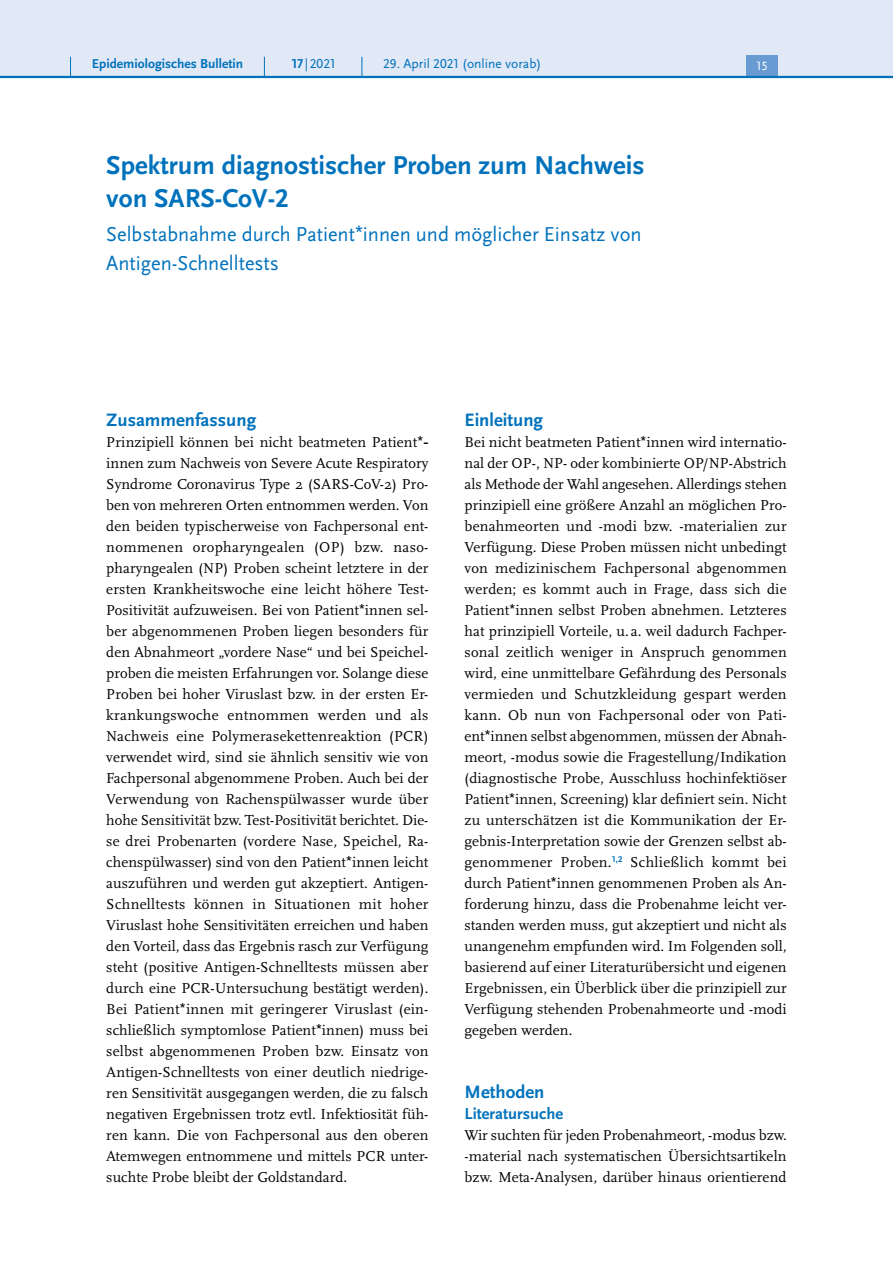
<style>
.page{position:relative;width:893px;height:1263px;background:#fff}
.page>*{position:absolute;margin:0;border:0;box-sizing:border-box;transform-origin:0 0}
.H2{font:700 27px/33px "Scala Sans Pro";color:#0072bc}
.H2_-_Unterzeile{font:21px/28.3px "Scala Sans Pro";color:#0072bc}
.t1{font:700 18.75px "Scala Sans Pro";color:#0072bc}
.t2{font:700 16.5px "Scala Sans Pro";color:#0072bc}
.P_-_Fließtext{font:15px/21px "Scala Pro";letter-spacing:.005em;color:#000;text-align:justify}
.t3{font:13.5px "Scala Sans Pro";color:#0072bc}
.t4{font:700 13.5px "Scala Sans Pro";color:#0072bc}
.t5{font:12.45px "Scala Sans Pro";color:#fff}
.s1{font-weight:700}
.s2{font-family:"Arial"}
</style>
<div class="page">
<div style="left:0;top:0;width:893px;height:77px;background:#e1e8f6"></div>
<div style="left:746px;top:55px;width:32px;height:21px;background:#679bd2"></div>
<hr style="left:0;top:76px;width:893px;height:2px;background:#0072bc">
<svg style="left:70px;top:57px;width:1px;height:19px"></svg>
<svg style="left:264px;top:57px;width:1px;height:19px"></svg>
<svg style="left:362px;top:57px;width:1px;height:19px"></svg>
<p class="t4" style="left:92px;top:55px;width:153px">Epidemiologisches Bulletin</p>
<p class="t3" style="left:292px;top:55px;width:45px"><span class="s1">17</span> |2021</p>
<p class="t3" style="left:383px;top:55px;width:160px">29. April 2021 (online vorab)</p>
<p class="t5" style="left:757px;top:59px;width:13px">15</p>
<h2 class="H2" style="left:106px;top:148px;width:540px">Spektrum diagnostischer Proben zum Nachweis von SARS-CoV-2</h2>
<p class="H2_-_Unterzeile" style="left:106px;top:220px;width:537px">Selbstabnahme durch Patient<span class="s2">*</span>innen und möglicher Einsatz von<br>Antigen-Schnelltests</p>
<h3 class="t1" style="left:106px;top:408px;width:151px">Zusammenfassung</h3>
<p class="P_-_Fließtext" style="left:106px;top:431px;width:324px">Prinzipiell können bei nicht beatmeten Patient<span class="s2">*- </span>innen zum Nachweis von Severe Acute Respiratory Syndrome Coronavirus Type 2 (SARS-CoV-2) Pro&shy;ben von mehreren Orten entnommen werden. Von den beiden typischerweise von Fachpersonal ent&shy;nommenen oropharyngealen (OP) bzw. naso&shy;pharyngealen (NP) Proben scheint letztere in der ersten Krankheitswoche eine leicht höhere Test-Positivität aufzuweisen. Bei von Patient<span class="s2">*</span>innen sel&shy;ber abgenommenen Proben liegen besonders für den Abnahmeort „vordere Nase“ und bei Speichel&shy;proben die meisten Erfahrungen vor. Solange diese Proben bei hoher Viruslast bzw. in der ersten Er&shy;krankungswoche entnommen werden und als Nachweis eine Polymerasekettenreaktion (PCR) verwendet wird, sind sie ähnlich sensitiv wie von Fachpersonal abgenommene Proben. Auch bei der Verwendung von Rachenspülwasser wurde über hohe Sensitivität bzw. Test-Positivität berichtet. Die&shy;se drei Probenarten (vordere Nase, Speichel, Ra&shy;chenspülwasser) sind von den Patient<span class="s2">*</span>innen leicht auszuführen und werden gut akzeptiert. Antigen-Schnelltests können in Situationen mit hoher Viruslast hohe Sensitivitäten erreichen und haben den Vorteil, dass das Ergebnis rasch zur Verfügung steht (positive Antigen-Schnelltests müssen aber durch eine PCR-Untersuchung bestätigt werden).<br>Bei Patient<span class="s2">*</span>innen mit geringerer Viruslast (ein&shy;schließlich symptomlose Patient<span class="s2">*</span>innen) muss bei selbst abgenommenen Proben bzw. Einsatz von Antigen-Schnelltests von einer deutlich niedrige&shy;ren Sensitivität ausgegangen werden, die zu falsch negativen Ergebnissen trotz evtl. Infektiosität füh&shy;ren kann. Die von Fachpersonal aus den oberen Atemwegen entnommene und mittels PCR unter&shy;suchte Probe bleibt der Goldstandard.</p>
<h3 class="t1" style="left:465px;top:408px;width:80px">Einleitung</h3>
<p class="P_-_Fließtext" style="left:465px;top:431px;width:324px">Bei nicht beatmeten Patient<span class="s2">*</span>innen wird internatio&shy;nal der OP-, NP- oder kombinierte OP/NP-Abstrich als Methode der Wahl angesehen. Allerdings stehen prinzipiell eine größere Anzahl an möglichen Pro&shy;benahmeorten und -modi bzw. -materialien zur Verfügung. Diese Proben müssen nicht unbedingt von medizinischem Fachpersonal abgenommen werden; es kommt auch in Frage, dass sich die Patient<span class="s2">*</span>innen selbst Proben abnehmen. Letzteres hat prinzipiell Vorteile, u. a. weil dadurch Fachper&shy;sonal zeitlich weniger in Anspruch genommen wird, eine unmittelbare Gefährdung des Personals vermieden und Schutzkleidung gespart werden kann. Ob nun von Fachpersonal oder von Pati&shy;ent<span class="s2">*</span>innen selbst abgenommen, müssen der Abnah&shy;meort, -modus sowie die Fragestellung/Indikation (diagnostische Probe, Ausschluss hochinfektiöser Patient<span class="s2">*</span>innen, Screening) klar definiert sein. Nicht zu unterschätzen ist die Kommunikation der Er&shy;gebnis-Interpretation sowie der Grenzen selbst ab&shy;genommener Proben.<sup>1,2</sup> Schließlich kommt bei durch Patient<span class="s2">*</span>innen genommenen Proben als An&shy;forderung hinzu, dass die Probenahme leicht ver&shy;standen werden muss, gut akzeptiert und nicht als unangenehm empfunden wird. Im Folgenden soll, basierend auf einer Literaturübersicht und eigenen Ergebnissen, ein Überblick über die prinzipiell zur Verfügung stehenden Probenahmeorte und -modi gegeben werden.</p>
<h3 class="t1" style="left:465px;top:1080px;width:81px">Methoden</h3>
<h4 class="t2" style="left:465px;top:1103px;width:100px">Literatursuche</h4>
<p class="P_-_Fließtext" style="left:465px;top:1124px;width:324px">Wir suchten für jeden Probenahmeort, -modus bzw. -material nach systematischen Übersichtsartikeln bzw. Meta-Analysen, darüber hinaus orientierend</p>
</div>
